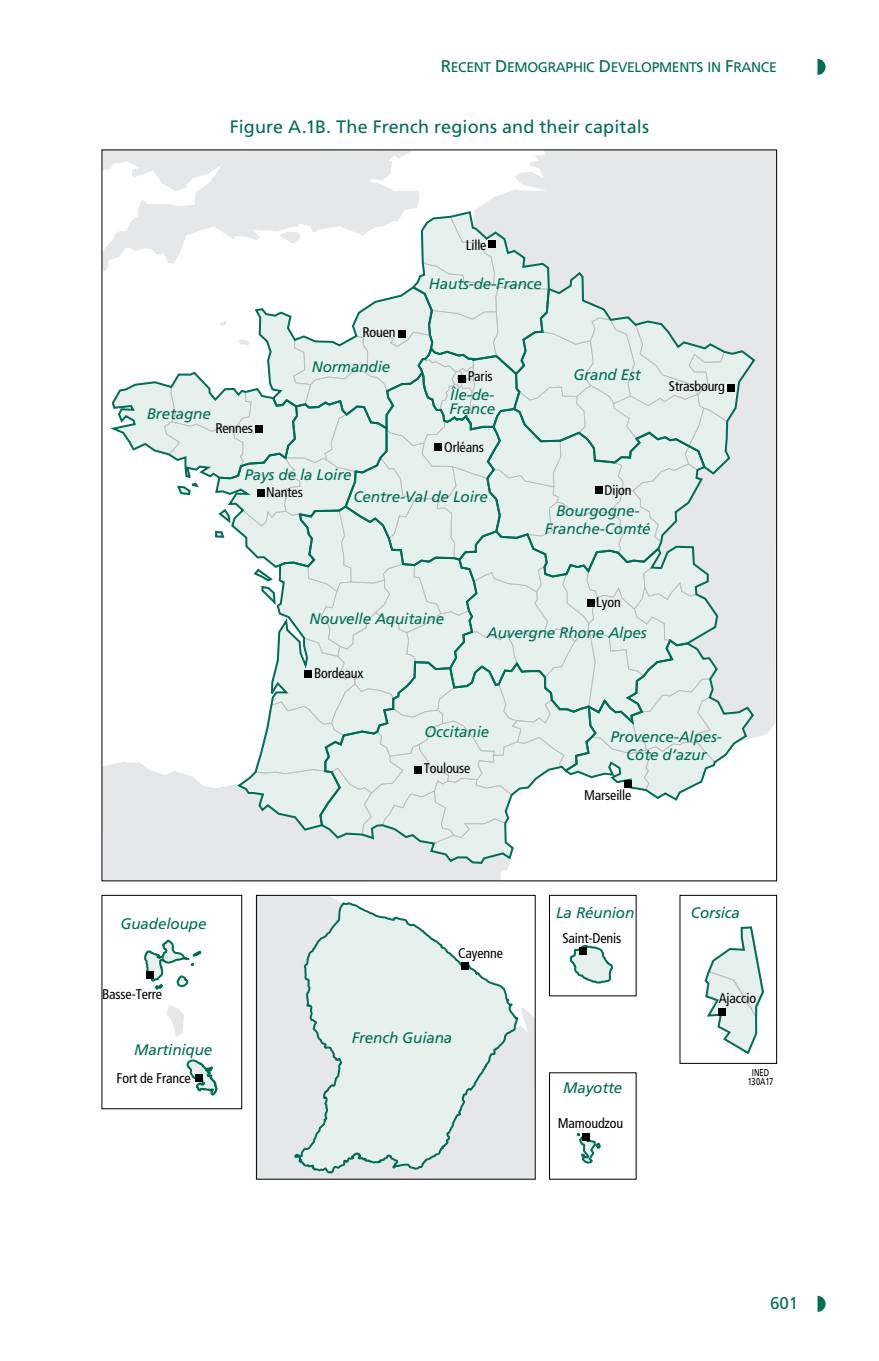
<style>
.page{position:relative;width:879px;height:1361px;background:#fff}
.page>*{position:absolute;margin:0;border:0;box-sizing:border-box;transform-origin:0 0}
.t1{font:18px "Frutiger LT Std";letter-spacing:.005em;color:#006e54}
.t2{font:17px "Frutiger LT Std Roman SC820";color:#006e54}
.t3{font:italic 15.2px/18px "Frutiger LT Std";letter-spacing:-.01em;color:#006e54;text-align:center}
.t4{font:condensed 14px "Frutiger LT Std";letter-spacing:-.01em;color:#000}
.t5{font:14px "Frutiger LT Std Roman SC820";letter-spacing:-.025em;color:#006e54}
.t6{font:10px/9px "Frutiger LT Std";letter-spacing:.015em;color:#000;text-align:center;scale:.75 1}
.s1{font-size:17px}
</style>
<div class="page">
<div style="left:755px;top:152px;width:20px;height:585px;background:#e6e7e8"></div>
<svg style="left:255px;top:895px;width:278px;height:284px;background:#e8e9ea"></svg>
<div style="left:104px;top:864px;width:405px;height:15px;background:#e6e7e8"></div>
<svg style="left:704px;top:926px;width:60px;height:129px"></svg>
<svg style="left:104px;top:152px;width:651px;height:712px"></svg>
<svg style="left:144px;top:939px;width:58px;height:98px"></svg>
<svg style="left:186px;top:1059px;width:32px;height:37px"></svg>
<svg style="left:565px;top:945px;width:49px;height:52px"></svg>
<svg style="left:576px;top:1132px;width:25px;height:32px"></svg>
<svg style="left:293px;top:894px;width:226px;height:281px;background:#e2ecea"></svg>
<div style="left:102px;top:895px;width:140px;height:214px;border:1px solid #000"></div>
<div style="left:256px;top:895px;width:279px;height:284px;border:1px solid #000"></div>
<div style="left:549px;top:895px;width:87px;height:101px;border:1px solid #000"></div>
<div style="left:679px;top:895px;width:98px;height:168px;border:1px solid #000"></div>
<div style="left:586px;top:599px;width:8px;height:8px;background:#000"></div>
<div style="left:624px;top:780px;width:8px;height:8px;background:#000"></div>
<div style="left:461px;top:962px;width:8px;height:8px;background:#000"></div>
<div style="left:579px;top:947px;width:7px;height:8px;background:#000"></div>
<div style="left:414px;top:766px;width:8px;height:7px;background:#000"></div>
<div style="left:717px;top:1008px;width:8px;height:7px;background:#000"></div>
<div style="left:595px;top:486px;width:8px;height:8px;background:#000"></div>
<div style="left:304px;top:670px;width:8px;height:8px;background:#000"></div>
<div style="left:146px;top:971px;width:8px;height:7px;background:#000"></div>
<div style="left:196px;top:1074px;width:7px;height:8px;background:#000"></div>
<div style="left:582px;top:1133px;width:8px;height:8px;background:#000"></div>
<div style="left:257px;top:489px;width:8px;height:7px;background:#000"></div>
<div style="left:434px;top:443px;width:7px;height:8px;background:#000"></div>
<div style="left:256px;top:425px;width:7px;height:8px;background:#000"></div>
<div style="left:488px;top:240px;width:8px;height:8px;background:#000"></div>
<div style="left:458px;top:375px;width:7px;height:7px;background:#000"></div>
<div style="left:727px;top:384px;width:8px;height:7px;background:#000"></div>
<div style="left:398px;top:330px;width:8px;height:8px;background:#000"></div>
<svg style="left:817px;top:59px;width:8px;height:16px"></svg>
<svg style="left:817px;top:1295px;width:8px;height:17px"></svg>
<p class="t5" style="left:441px;top:59px;width:338px"><span class="s1">R</span>ECENT <span class="s1">D</span>EMOGRAPHIC <span class="s1">D</span>EVELOPMENTS IN <span class="s1">F</span>RANCE</p>
<p class="t1" style="left:230px;top:116px;width:421px">Figure A.1B. The French regions and their capitals</p>
<p class="t4" style="left:466px;top:237px;width:22px">Lille</p>
<p class="t4" style="left:362px;top:324px;width:35px">Rouen</p>
<p class="t3" style="left:147px;top:405px;width:66px">Bretagne</p>
<p class="t4" style="left:215px;top:419px;width:39px">Rennes</p>
<p class="t3" style="left:312px;top:358px;width:80px">Normandie</p>
<p class="t3" style="left:244px;top:466px;width:109px">Pays de la Loire</p>
<p class="t3" style="left:429px;top:275px;width:115px">Hauts-de-France</p>
<p class="t4" style="left:468px;top:368px;width:27px">Paris</p>
<p class="t3" style="left:449px;top:388px;width:47px;line-height:14px;text-align:left">Île-de-<br>France</p>
<p class="t4" style="left:444px;top:439px;width:41px">Orléans</p>
<p class="t4" style="left:266px;top:483px;width:38px">Nantes</p>
<p class="t3" style="left:353px;top:488px;width:136px">Centre-Val de Loire</p>
<p class="t3" style="left:573px;top:366px;width:69px">Grand Est</p>
<p class="t4" style="left:604px;top:482px;width:29px">Dijon</p>
<p class="t3" style="left:545px;top:501px;width:107px">Bourgogne-<br>Franche-Comté</p>
<p class="t4" style="left:669px;top:378px;width:58px">Strasbourg</p>
<p class="t3" style="left:309px;top:610px;width:136px">Nouvelle Aquitaine</p>
<p class="t4" style="left:314px;top:665px;width:51px">Bordeaux</p>
<p class="t4" style="left:596px;top:594px;width:26px">Lyon</p>
<p class="t3" style="left:487px;top:623px;width:161px">Auvergne Rhone Alpes</p>
<p class="t3" style="left:121px;top:914px;width:87px">Guadeloupe</p>
<p class="t4" style="left:102px;top:986px;width:62px">Basse-Terre</p>
<p class="t3" style="left:134px;top:1040px;width:80px">Martinique</p>
<p class="t4" style="left:117px;top:1070px;width:75px">Fort de France</p>
<p class="t3" style="left:424px;top:723px;width:66px">Occitanie</p>
<p class="t4" style="left:424px;top:760px;width:48px">Toulouse</p>
<p class="t4" style="left:458px;top:945px;width:46px">Cayenne</p>
<p class="t3" style="left:352px;top:1029px;width:102px">French Guiana</p>
<p class="t3" style="left:610px;top:727px;width:113px">Provence-Alpes-<br>Côte d’azur</p>
<p class="t4" style="left:584px;top:787px;width:49px">Marseille</p>
<p class="t3" style="left:556px;top:903px;width:80px">La Réunion</p>
<p class="t4" style="left:562px;top:930px;width:60px">Saint-Denis</p>
<p class="t3" style="left:563px;top:1079px;width:61px">Mayotte</p>
<p class="t4" style="left:558px;top:1115px;width:67px">Mamoudzou</p>
<p class="t3" style="left:691px;top:903px;width:51px">Corsica</p>
<p class="t4" style="left:719px;top:990px;width:39px">Ajaccio</p>
<p class="t6" style="left:747px;top:1068px;width:36px">INED<br>130A17</p>
<p class="t2" style="left:770px;top:1292px;width:30px">601</p>
</div>
